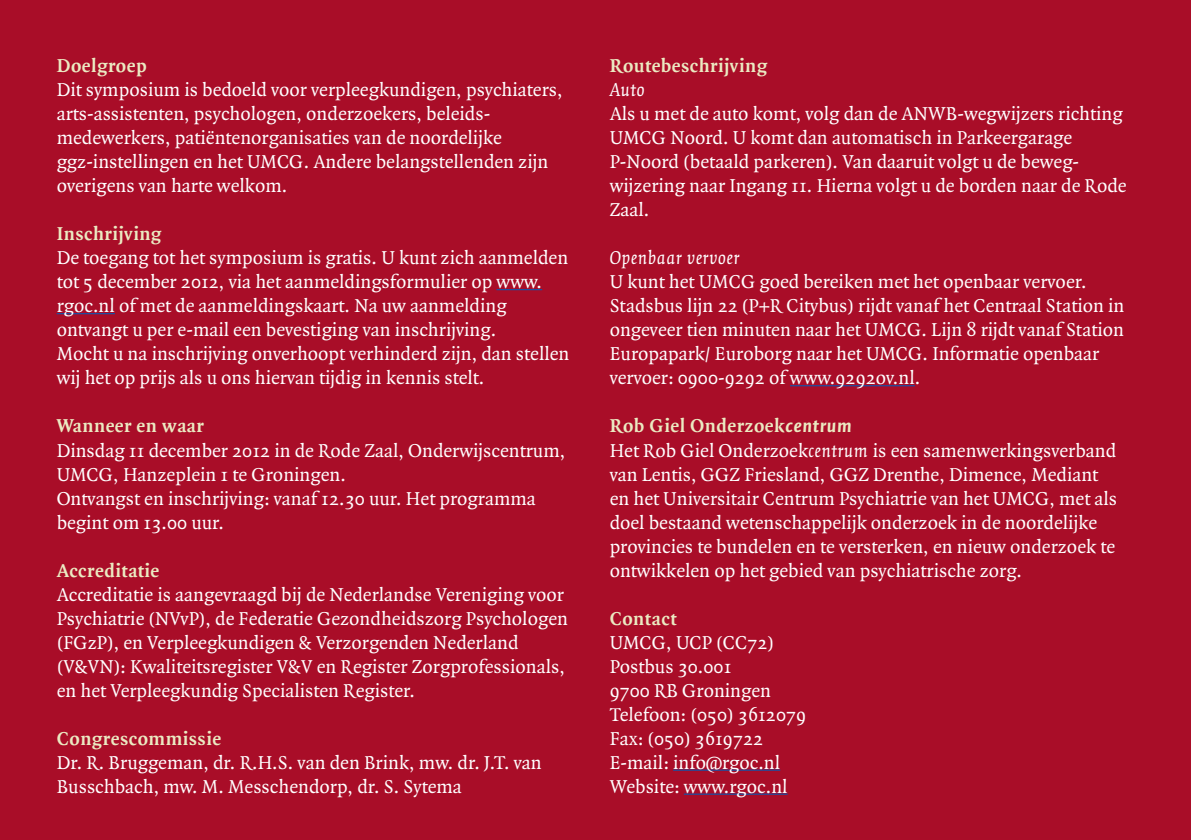
<style>
.page{position:relative;width:1191px;height:840px;background:#fff}
.page>*{position:absolute;margin:0;border:0;box-sizing:border-box;transform-origin:0 0}
.t1{font:20px/24px "Quadraat";color:#fff}
.t2{font:700 20px "Quadraat";letter-spacing:.025em;color:#ebeac2}
.t3{font:italic 20px "Quadraat";letter-spacing:.025em;color:#fff}
.s1{font-weight:700;color:#ebeac2}
.s2{font-family:"Quadraat Sans Con";font-weight:700;font-style:italic;color:#ebeac2}
.s3{font-style:italic}
</style>
<div class="page">
<div style="left:0;top:0;width:1191px;height:839px;background:#a90d28"></div>
<hr style="left:496px;top:289px;width:46px;height:1px;background:#1c4ea1">
<hr style="left:57px;top:313px;width:58px;height:1px;background:#1c4ea1">
<hr style="left:790px;top:385px;width:124px;height:1px;background:#1c4ea1">
<hr style="left:673px;top:769px;width:107px;height:1px;background:#1c4ea1">
<hr style="left:684px;top:793px;width:103px;height:1px;background:#1c4ea1">
<p class="t2" style="left:57px;top:55px;width:91px">Doelgroep</p>
<p class="t1" style="left:57px;top:78px;width:507px">Dit symposium is bedoeld voor verpleegkundigen, psychiaters, arts-assistenten, psychologen, onderzoekers, beleids&shy;medewerkers, patiëntenorganisaties van de noordelijke ggz-instellingen en het UMCG. Andere belangstellenden zijn overigens van harte welkom.</p>
<p class="t2" style="left:57px;top:223px;width:106px">Inschrijving</p>
<p class="t1" style="left:57px;top:246px;width:514px">De toegang tot het symposium is gratis. U kunt zich aanmelden tot 5 december 2012, via het aanmeldingsformulier op www. rgoc.nl of met de aanmeldingskaart. Na uw aanmelding ontvangt u per e-mail een bevestiging van inschrijving.<br>Mocht u na inschrijving onverhoopt verhinderd zijn, dan stellen wij het op prijs als u ons hiervan tijdig in kennis stelt.</p>
<p class="t2" style="left:57px;top:415px;width:149px">Wanneer en waar</p>
<p class="t1" style="left:57px;top:438px;width:510px">Dinsdag 11 december 2012 in de Rode Zaal, Onderwijscentrum, UMCG, Hanzeplein 1 te Groningen.<br>Ontvangst en inschrijving: vanaf 12.30 uur. Het programma begint om 13.00 uur.</p>
<p class="t2" style="left:57px;top:559px;width:104px">Accreditatie</p>
<p class="t1" style="left:57px;top:582px;width:513px">Accreditatie is aangevraagd bij de Nederlandse Vereniging voor Psychiatrie (NVvP), de Federatie Gezondheidszorg Psychologen (FGzP), en Verpleegkundigen &amp; Verzorgenden Nederland (V&amp;VN): Kwaliteitsregister V&amp;V en Register Zorgprofessionals, en het Verpleegkundig Specialisten Register.</p>
<p class="t2" style="left:57px;top:727px;width:166px">Congrescommissie</p>
<p class="t1" style="left:57px;top:750px;width:486px">Dr. R. Bruggeman, dr. R.H.S. van den Brink, mw. dr. J.T. van<br>Busschbach, mw. M. Messchendorp, dr. S. Sytema</p>
<p class="t2" style="left:609px;top:55px;width:159px">Routebeschrijving</p>
<p class="t3" style="left:609px;top:79px;width:37px">Auto</p>
<p class="t1" style="left:609px;top:102px;width:518px">Als u met de auto komt, volg dan de ANWB-wegwijzers richting UMCG Noord. U komt dan automatisch in Parkeergarage P-Noord (betaald parkeren). Van daaruit volgt u de beweg&shy;wijzering naar Ingang 11. Hierna volgt u de borden naar de Rode Zaal.</p>
<p class="t3" style="left:609px;top:247px;width:131px">Openbaar vervoer</p>
<p class="t1" style="left:609px;top:270px;width:516px">U kunt het UMCG goed bereiken met het openbaar vervoer.<br>Stadsbus lijn 22 (P+R Citybus) rijdt vanaf het Centraal Station in ongeveer tien minuten naar het UMCG. Lijn 8 rijdt vanaf Station Europapark/ Euroborg naar het UMCG. Informatie openbaar vervoer: 0900-9292 of www.9292ov.nl.</p>
<p class="t1" style="left:609px;top:414px;width:509px"><span class="s1">Rob Giel Onderzoek</span><span class="s2">centrum<br></span>Het Rob Giel Onderzoek<span class="s3">centrum</span> is een samenwerkingsverband van Lentis, GGZ Friesland, GGZ Drenthe, Dimence, Mediant en het Universitair Centrum Psychiatrie van het UMCG, met als doel bestaand wetenschappelijk onderzoek in de noordelijke provincies te bundelen en te versterken, en nieuw onderzoek te ontwikkelen op het gebied van psychiatrische zorg.</p>
<p class="t2" style="left:609px;top:607px;width:68px">Contact</p>
<p class="t1" style="left:609px;top:630px;width:198px">UMCG, UCP (CC72)<br>Postbus 30.001<br>9700 RB Groningen<br>Telefoon: (050) 3612079<br>Fax: (050) 3619722<br>E-mail: info@rgoc.nl<br>Website: www.rgoc.nl</p>
</div>
